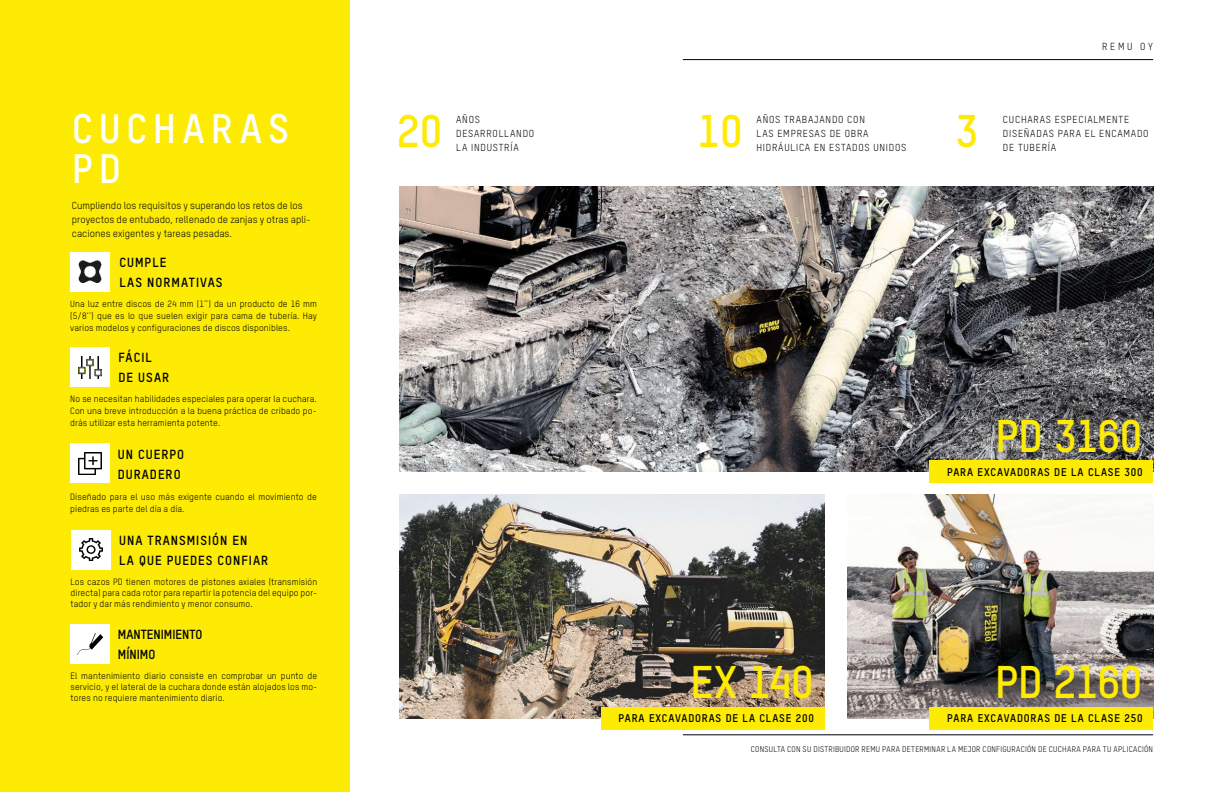
<style>
.page{position:relative;width:1224px;height:792px;background:#fff}
.page>*{position:absolute;margin:0;border:0;box-sizing:border-box;transform-origin:0 0}
.t1{font:700 45px "T Star Pro";letter-spacing:-.01em;color:#fdeb04}
.t2{font:40px/40px "T Star Bold";letter-spacing:.16em;color:#fff}
.t3{font:700 13px/20px "T Star Pro";letter-spacing:.075em;color:#000101}
.t4{font:700 13px/20px "T Star Pro";color:#000101}
.t5{font:700 11px "T Star Pro";letter-spacing:.075em;color:#000101}
.t6{font:10px/14px "T Star Pro";letter-spacing:.075em;color:#000101}
.t7{font:10px/14px "T Star Pro";color:#000101}
.t8{font:10px "T Star Regular";letter-spacing:.27em;color:#000}
.t9{font:9px/12px "T Star Pro";letter-spacing:.01em;color:#000;text-align:justify}
.t10{font:8px "T Star Regular";letter-spacing:.035em;color:#000}
</style>
<div class="page">
<hr style="left:683px;top:735px;width:470px;height:1px;background:#000">
<hr style="left:683px;top:59px;width:470px;height:1px;background:#000">
<div style="left:0;top:0;width:350px;height:792px;background:#fdeb04"></div>
<img style="left:399px;top:494px;width:426px;height:224px">
<div style="left:70px;top:252px;width:40px;height:40px;background:#fff"></div>
<div style="left:70px;top:348px;width:40px;height:39px;background:#fff"></div>
<div style="left:70px;top:444px;width:40px;height:39px;background:#fff"></div>
<div style="left:71px;top:530px;width:40px;height:39px;background:#fff"></div>
<img style="left:79px;top:538px;width:23px;height:23px">
<img style="left:79px;top:356px;width:23px;height:23px">
<img style="left:79px;top:452px;width:23px;height:23px">
<img style="left:79px;top:261px;width:23px;height:22px">
<div style="left:71px;top:624px;width:39px;height:40px;background:#fff"></div>
<img style="left:78px;top:634px;width:25px;height:20px">
<img style="left:399px;top:186px;width:754px;height:286px">
<img style="left:847px;top:494px;width:306px;height:224px">
<div style="left:929px;top:460px;width:224px;height:23px;background:#fdeb04"></div>
<div style="left:929px;top:707px;width:224px;height:23px;background:#fdeb04"></div>
<div style="left:601px;top:707px;width:224px;height:23px;background:#fdeb04"></div>
<h2 class="t2" style="left:72px;top:108px;width:218px">CUCHARAS<br>PD</h2>
<p class="t7" style="left:72px;top:198px;width:240px">Cumpliendo los requisitos y superando los retos de los proyectos de entubado, rellenado de zanjas y otras apli&shy;caciones exigentes y tareas pesadas.</p>
<h3 class="t3" style="left:119px;top:252px;width:105px">CUMPLE<br>LAS NORMATIVAS</h3>
<p class="t9" style="left:70px;top:298px;width:248px">Una luz entre discos de 24 mm (1’’) da un producto de 16 mm (5/8‘’) que es lo que suelen exigir para cama de tubería. Hay varios modelos y configuraciones de discos disponibles.</p>
<h3 class="t3" style="left:118px;top:347px;width:53px">FÁCIL<br>DE USAR</h3>
<p class="t9" style="left:70px;top:392px;width:248px">No se necesitan habilidades especiales para operar la cuchara.<br>Con una breve introducción a la buena práctica de cribado po&shy;drás utilizar esta herramienta potente.</p>
<h3 class="t3" style="left:118px;top:444px;width:68px">UN CUERPO<br>DURADERO</h3>
<p class="t9" style="left:70px;top:490px;width:248px">Diseñado para el uso más exigente cuando el movimiento de piedras es parte del día a día.</p>
<h3 class="t3" style="left:119px;top:529px;width:151px">UNA TRANSMISIÓN EN<br>LA QUE PUEDES CONFIAR</h3>
<p class="t9" style="left:71px;top:576px;width:248px;line-height:10.8px">Los cazos PD tienen motores de pistones axiales (transmisión directa) para cada rotor para repartir la potencia del equipo por&shy;tador y dar más rendimiento y menor consumo.</p>
<h3 class="t4" style="left:118px;top:624px;width:86px">MANTENIMIENTO<br>MÍNIMO</h3>
<p class="t9" style="left:71px;top:670px;width:248px;line-height:10.8px">El mantenimiento diario consiste en comprobar un punto de servicio, y el lateral de la cuchara donde están alojados los mo&shy;tores no requiere mantenimiento diario.</p>
<p class="t8" style="left:1102px;top:41px;width:52px">REMU OY</p>
<p class="t6" style="left:456px;top:112px;width:80px">AÑOS<br>DESARROLLANDO<br>LA INDUSTRÍA</p>
<p class="t6" style="left:757px;top:112px;width:151px">AÑOS TRABAJANDO CON<br>LAS EMPRESAS DE OBRA<br>HIDRÁULICA EN ESTADOS UNIDOS</p>
<p class="t6" style="left:1003px;top:112px;width:147px">CUCHARAS ESPECIALMENTE<br>DISEÑADAS PARA EL ENCAMADO</p>
<h1 class="t1" style="left:397px;top:100px;width:47px">20</h1>
<h1 class="t1" style="left:697px;top:100px;width:47px">10</h1>
<h1 class="t1" style="left:955px;top:100px;width:24px">3</h1>
<p class="t6" style="left:1003px;top:140px;width:55px">DE TUBERÍA</p>
<h1 class="t1" style="left:996px;top:405px;width:149px">PD 3160</h1>
<p class="t5" style="left:947px;top:464px;width:197px">PARA EXCAVADORAS DE LA CLASE 300</p>
<h1 class="t1" style="left:690px;top:651px;width:125px">EX 140</h1>
<h1 class="t1" style="left:995px;top:651px;width:149px">PD 2160</h1>
<p class="t5" style="left:619px;top:711px;width:197px">PARA EXCAVADORAS DE LA CLASE 200</p>
<p class="t5" style="left:947px;top:711px;width:197px">PARA EXCAVADORAS DE LA CLASE 250</p>
<p class="t10" style="left:751px;top:745px;width:404px">CONSULTA CON SU DISTRIBUIDOR REMU PARA DETERMINAR LA MEJOR CONFIGURACIÓN DE CUCHARA PARA TU APLICACIÓN</p>
</div>
